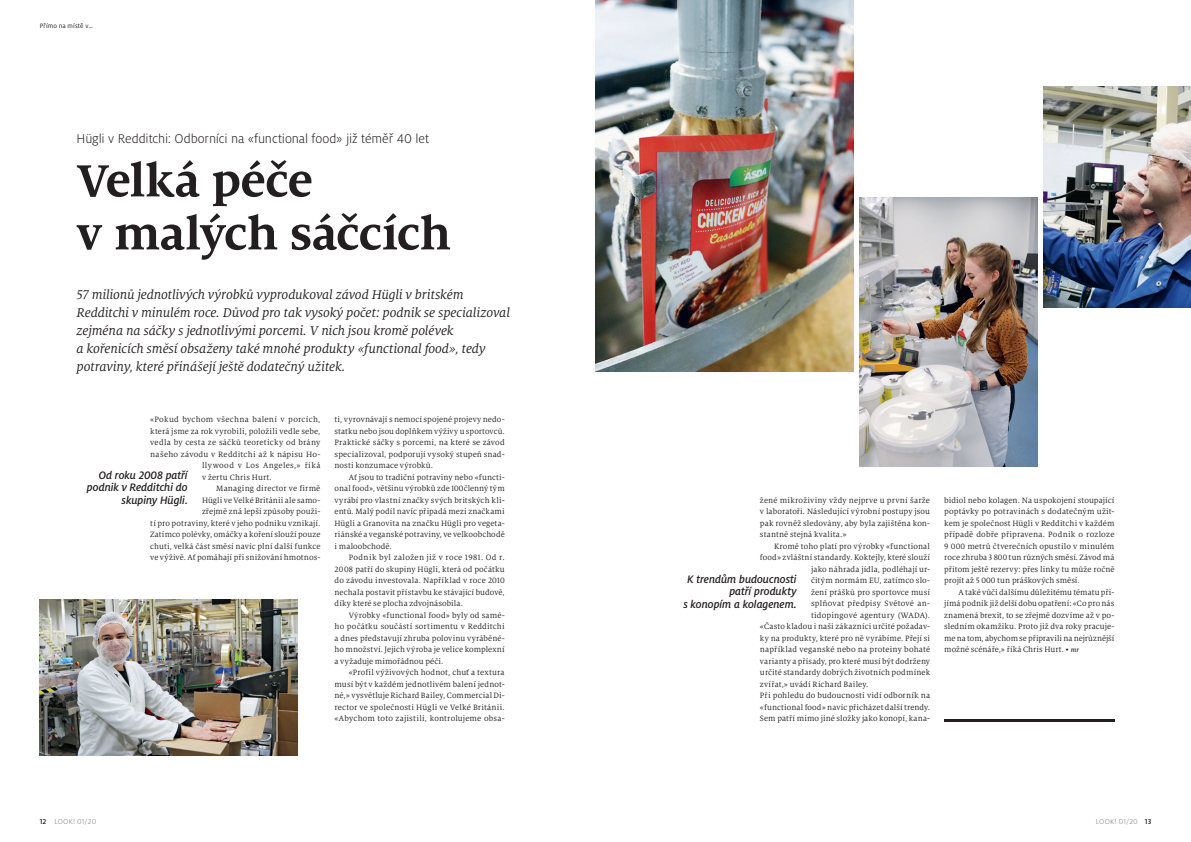
<style>
.page{position:relative;width:1191px;height:842px;background:#fff}
.page>*{position:absolute;margin:0;border:0;box-sizing:border-box;transform-origin:0 0}
.t1{font:700 50px/53px "Milo Serif Pro";letter-spacing:-.01em;color:#231f20}
.t2{font:italic 14px/18px "Milo Serif Pro";letter-spacing:-.01em;color:#231f20}
.t3{font:300 14px "Milo Pro";letter-spacing:-.01em;color:#231f20}
.t4{font:italic 500 12px/12.5px "Milo Pro";letter-spacing:-.01em;color:#231f20;text-align:right}
.t5{font:8.5px/11.5px "Milo Serif Pro";letter-spacing:.015em;color:#231f20;text-align:justify}
.t6{font:8.5px "Milo Serif Pro";letter-spacing:.035em;color:#231f20}
.t7{font:8.5px "Milo Serif Pro";letter-spacing:.05em;color:#231f20}
.t8{font:300 8px "Milo Pro";letter-spacing:.025em;color:#808285}
.t9{font:7px "Milo Pro";letter-spacing:.025em;color:#231f20}
.s1{font-weight:500;color:#231f20}
.s2{font-weight:500;font-style:italic;font-size:7px}
</style>
<div class="page">
<img style="left:40px;top:599px;width:258px;height:157px">
<img style="left:859px;top:198px;width:178px;height:268px">
<img style="left:595px;top:0;width:258px;height:372px">
<img style="left:1043px;top:87px;width:148px;height:220px">
<hr style="left:944px;top:719px;width:170px;height:2px;background:#231f20">
<p class="t9" style="left:40px;top:22px;width:55px">Přímo na místě v…</p>
<h2 class="t3" style="left:77px;top:131px;width:354px">Hügli v Redditchi: Odborníci na «functional food» již téměř 40 let</h2>
<h1 class="t1" style="left:77px;top:154px;width:376px">Velká péče<br>v malých sáčcích</h1>
<p class="t2" style="left:77px;top:286px;width:435px">57 milionů jednotlivých výrobků vyprodukoval závod Hügli v britském Redditchi v minulém roce. Důvod pro tak vysoký počet: podnik se specializoval zejména na sáčky s jednotlivými porcemi. V nich jsou kromě polévek<br>a kořenicích směsí obsaženy také mnohé produkty «functional food», tedy potraviny, které přinášejí ještě dodatečný užitek.</p>
<p class="t6" style="left:150px;top:415px;width:172px">«Pokud bychom všechna balení v porcích,</p>
<p class="t5" style="left:150px;top:425px;width:172px">která jsme za rok vyrobili, položili vedle sebe,</p>
<p class="t6" style="left:150px;top:438px;width:172px">vedla by cesta ze sáčků teoreticky od brány</p>
<p class="t5" style="left:150px;top:448px;width:172px">našeho závodu v Redditchi až k nápisu Ho-</p>
<p class="t7" style="left:202px;top:461px;width:120px">llywood v Los Angeles,» říká</p>
<p class="t5" style="left:202px;top:471px;width:71px">v žertu Chris Hurt.</p>
<p class="t5" style="left:216px;top:483px;width:106px">Managing director ve firmě</p>
<p class="t5" style="left:202px;top:494px;width:120px">Hügli ve Velké Británii ale samo-</p>
<p class="t5" style="left:202px;top:506px;width:120px">zřejmě zná lepší způsoby použi-</p>
<p class="t5" style="left:150px;top:517px;width:172px">tí pro potraviny, které v jeho podniku vznikají.</p>
<p class="t5" style="left:150px;top:529px;width:172px">Zatímco polévky, omáčky a koření slouží pouze</p>
<p class="t5" style="left:150px;top:540px;width:172px">chuti, velká část směsí navíc plní další funkce</p>
<p class="t5" style="left:150px;top:552px;width:172px">ve výživě. Ať pomáhají při snižování hmotnos-</p>
<h3 class="t4" style="left:87px;top:469px;width:102px">Od roku 2008 patří podnik v Redditchi do skupiny Hügli.</h3>
<p class="t5" style="left:334px;top:414px;width:172px">ti, vyrovnávají s nemocí spojené projevy nedo&shy;statku nebo jsou doplňkem výživy u sportovců.<br>Praktické sáčky s porcemi, na které se závod specializoval, podporují vysoký stupeň snad&shy;nosti konzumace výrobků.</p>
<p class="t5" style="left:334px;top:471px;width:172px;text-indent:14px">Ať jsou to tradiční potraviny nebo «functi&shy;onal food», většinu výrobků zde 100členný tým vyrábí pro vlastní značky svých britských kli&shy;entů. Malý podíl navíc připadá mezi značkami Hügli a Granovita na značku Hügli pro vegeta&shy;riánské a veganské potraviny, ve velkoobchodě i maloobchodě.</p>
<p class="t5" style="left:334px;top:552px;width:172px;text-indent:14px">Podnik byl založen již v roce 1981. Od r.<br>2008 patří do skupiny Hügli, která od počátku do závodu investovala. Například v roce 2010 nechala postavit přístavbu ke stávající budově, díky které se plocha zdvojnásobila.</p>
<p class="t5" style="left:334px;top:609px;width:172px;text-indent:14px">Výrobky «functional food» byly od samé&shy;ho počátku součástí sortimentu v Redditchi a dnes představují zhruba polovinu vyráběné&shy;ho množství. Jejich výroba je velice komplexní a vyžaduje mimořádnou péči.</p>
<p class="t5" style="left:334px;top:667px;width:172px;text-indent:14px">«Profil výživových hodnot, chuť a textura musí být v každém jednotlivém balení jednot&shy;né,» vysvětluje Richard Bailey, Commercial Di&shy;rector ve společnosti Hügli ve Velké Británii. «Abychom toto zajistili, kontrolujeme obsa-</p>
<p class="t8" style="left:40px;top:817px;width:58px"><span class="s1">12</span> LOOK! 01/20</p>
<p class="t5" style="left:760px;top:494px;width:172px">žené mikroživiny vždy nejprve u první šarže v laboratoři. Následující výrobní postupy jsou pak rovněž sledovány, aby byla zajištěna kon&shy;stantně stejná kvalita.»</p>
<p class="t5" style="left:774px;top:540px;width:157px">Kromě toho platí pro výrobky «functional</p>
<p class="t5" style="left:760px;top:552px;width:172px">food» zvláštní standardy. Koktejly, které slouží</p>
<p class="t5" style="left:811px;top:563px;width:121px">jako náhrada jídla, podléhají ur-</p>
<p class="t5" style="left:811px;top:575px;width:121px">čitým normám EU, zatímco slo-</p>
<p class="t5" style="left:811px;top:586px;width:121px">žení prášků pro sportovce musí</p>
<p class="t5" style="left:811px;top:598px;width:121px">splňovat předpisy Světové an-</p>
<p class="t5" style="left:811px;top:609px;width:121px">tidopingové agentury (WADA).</p>
<p class="t5" style="left:760px;top:621px;width:172px">«Často kladou i naši zákazníci určité požadav-</p>
<p class="t5" style="left:760px;top:632px;width:172px">ky na produkty, které pro ně vyrábíme. Přejí si</p>
<p class="t5" style="left:760px;top:644px;width:172px">například veganské nebo na proteiny bohaté</p>
<p class="t5" style="left:760px;top:655px;width:172px">varianty a přísady, pro které musí být dodrženy</p>
<p class="t5" style="left:760px;top:667px;width:172px">určité standardy dobrých životních podmínek</p>
<p class="t5" style="left:760px;top:678px;width:110px">zvířat,» uvádí Richard Bailey.</p>
<p class="t5" style="left:760px;top:690px;width:172px">Při pohledu do budoucnosti vidí odborník na</p>
<p class="t5" style="left:760px;top:701px;width:172px">«functional food» navíc přicházet další trendy.</p>
<p class="t5" style="left:760px;top:713px;width:172px">Sem patří mimo jiné složky jako konopí, kana-</p>
<h3 class="t4" style="left:683px;top:573px;width:115px">K trendům budoucnosti patří produkty<br>s konopím a kolagenem.</h3>
<p class="t5" style="left:944px;top:494px;width:172px">bidiol nebo kolagen. Na uspokojení stoupající poptávky po potravinách s dodatečným užit&shy;kem je společnost Hügli v Redditchi v každém případě dobře připravena. Podnik o rozloze 9 000 metrů čtverečních opustilo v minulém roce zhruba 3 800 tun různých směsí. Závod má přitom ještě rezervy: přes linky tu může ročně projít až 5 000 tun práškových směsí.</p>
<p class="t5" style="left:944px;top:586px;width:172px;text-indent:14px">A také vůči dalšímu důležitému tématu při&shy;jímá podnik již delší dobu opatření: «Co pro nás znamená brexit, to se zřejmě dozvíme až v po&shy;sledním okamžiku. Proto již dva roky pracuje&shy;me na tom, abychom se připravili na nejrůznější možné scénáře,» říká Chris Hurt. • <span class="s2">mr</span></p>
<p class="t8" style="left:1095px;top:817px;width:57px">LOOK! 01/20 <span class="s1">13</span></p>
</div>
